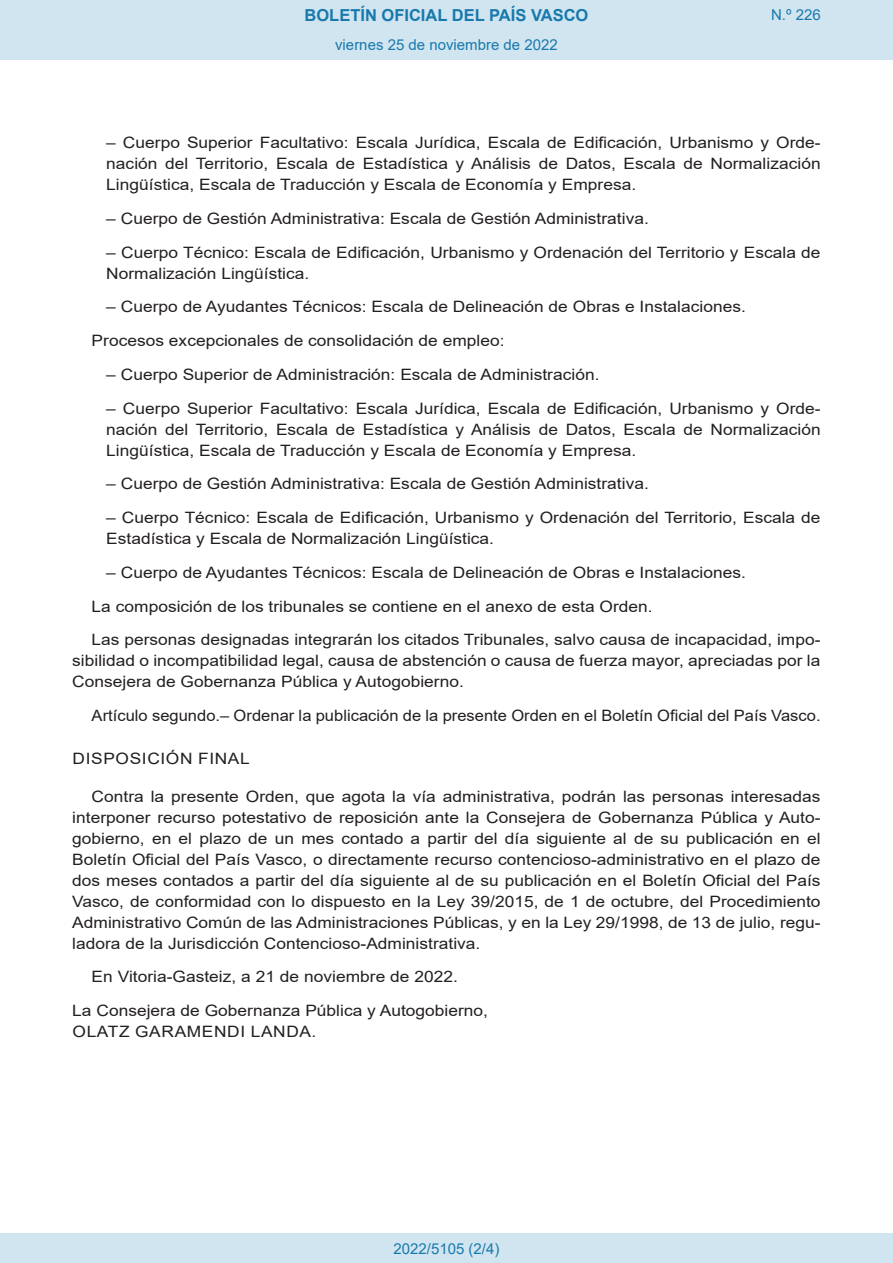
<style>
.page{position:relative;width:893px;height:1263px;background:#fff}
.page>*{position:absolute;margin:0;border:0;box-sizing:border-box;transform-origin:0 0}
.t1{font:700 16.5px "Arial";color:#1879ad}
.BOPVDetalle1{font:15.6px/21px "Arial";color:#231f20;text-align:justify;scale:1.11 1}
.BOPVDetalle{font:15.6px/21px "Arial";color:#231f20;text-align:justify;scale:1.11 1}
.BOPVDetalle-2{font:15.6px "Arial";color:#231f20;scale:1.05 1}
.BOPVFirmaPuesto{font:15.6px "Arial";color:#231f20;scale:1.11 1}
.BOPVFirmaLugFec{font:15.6px "Arial";color:#231f20;scale:1.11 1}
.BOPVFirmaNombre{font:15.6px "Arial";letter-spacing:.035em;color:#231f20;scale:1.11 1}
.BOPVDisposicion{font:15.6px "Arial";letter-spacing:.035em;color:#231f20;scale:1.11 1}
.Paginacion_Centro{font:15px "Arial";color:#1879ad}
</style>
<div class="page">
<div style="left:0;top:0;width:893px;height:60px;background:#d0e5f0"></div>
<div style="left:0;top:1233px;width:893px;height:30px;background:#d0e5f0"></div>
<p class="t1" style="left:305px;top:3px;width:285px">BOLETÍN OFICIAL DEL PAÍS VASCO</p>
<p class="Paginacion_Centro" style="left:335px;top:35px;width:224px">viernes 25 de noviembre de 2022</p>
<p class="Paginacion_Centro" style="left:771px;top:5px;width:51px">N.º 226</p>
<p class="BOPVDetalle1" style="left:106px;top:132px;width:645px">– Cuerpo Superior Facultativo: Escala Jurídica, Escala de Edificación, Urbanismo y Orde&shy;nación del Territorio, Escala de Estadística y Análisis de Datos, Escala de Normalización Lingüística, Escala de Traducción y Escala de Economía y Empresa.</p>
<p class="BOPVDetalle1" style="left:106px;top:208px;width:490px">– Cuerpo de Gestión Administrativa: Escala de Gestión Administrativa.</p>
<p class="BOPVDetalle1" style="left:106px;top:242px;width:645px">– Cuerpo Técnico: Escala de Edificación, Urbanismo y Ordenación del Territorio y Escala de<br>Normalización Lingüística.</p>
<p class="BOPVDetalle1" style="left:106px;top:296px;width:578px">– Cuerpo de Ayudantes Técnicos: Escala de Delineación de Obras e Instalaciones.</p>
<p class="BOPVDetalle" style="left:92px;top:330px;width:373px">Procesos excepcionales de consolidación de empleo:</p>
<p class="BOPVDetalle1" style="left:106px;top:364px;width:446px">– Cuerpo Superior de Administración: Escala de Administración.</p>
<p class="BOPVDetalle1" style="left:106px;top:398px;width:645px">– Cuerpo Superior Facultativo: Escala Jurídica, Escala de Edificación, Urbanismo y Orde&shy;nación del Territorio, Escala de Estadística y Análisis de Datos, Escala de Normalización Lingüística, Escala de Traducción y Escala de Economía y Empresa.</p>
<p class="BOPVDetalle1" style="left:106px;top:473px;width:490px">– Cuerpo de Gestión Administrativa: Escala de Gestión Administrativa.</p>
<p class="BOPVDetalle1" style="left:106px;top:507px;width:645px">– Cuerpo Técnico: Escala de Edificación, Urbanismo y Ordenación del Territorio, Escala de<br>Estadística y Escala de Normalización Lingüística.</p>
<p class="BOPVDetalle1" style="left:106px;top:562px;width:578px">– Cuerpo de Ayudantes Técnicos: Escala de Delineación de Obras e Instalaciones.</p>
<p class="BOPVDetalle" style="left:92px;top:596px;width:507px">La composición de los tribunales se contiene en el anexo de esta Orden.</p>
<p class="BOPVDetalle" style="left:72px;top:629px;width:676px;text-indent:19px">Las personas designadas integrarán los citados Tribunales, salvo causa de incapacidad, impo&shy;sibilidad o incompatibilidad legal, causa de abstención o causa de fuerza mayor, apreciadas por la Consejera de Gobernanza Pública y Autogobierno.</p>
<p class="BOPVDetalle-2" style="left:92px;top:705px;width:696px">Artículo segundo.– Ordenar la publicación de la presente Orden en el Boletín Oficial del País Vasco.</p>
<p class="BOPVDisposicion" style="left:73px;top:747px;width:161px">DISPOSICIÓN FINAL</p>
<p class="BOPVDetalle" style="left:72px;top:785px;width:676px;text-indent:19px">Contra la presente Orden, que agota la vía administrativa, podrán las personas interesadas interponer recurso potestativo de reposición ante la Consejera de Gobernanza Pública y Auto&shy;gobierno, en el plazo de un mes contado a partir del día siguiente al de su publicación en el Boletín Oficial del País Vasco, o directamente recurso contencioso-administrativo en el plazo de dos meses contados a partir del día siguiente al de su publicación en el Boletín Oficial del País Vasco, de conformidad con lo dispuesto en la Ley 39/2015, de 1 de octubre, del Procedimiento Administrativo Común de las Administraciones Públicas, y en la Ley 29/1998, de 13 de julio, regu&shy;ladora de la Jurisdicción Contencioso-Administrativa.</p>
<p class="BOPVFirmaLugFec" style="left:92px;top:966px;width:331px">En Vitoria-Gasteiz, a 21 de noviembre de 2022.</p>
<p class="BOPVFirmaPuesto" style="left:72px;top:1000px;width:376px">La Consejera de Gobernanza Pública y Autogobierno,</p>
<p class="BOPVFirmaNombre" style="left:73px;top:1021px;width:221px">OLATZ GARAMENDI LANDA.</p>
<p class="Paginacion_Centro" style="left:393px;top:1238px;width:107px">2022/5105 (2/4)</p>
</div>
